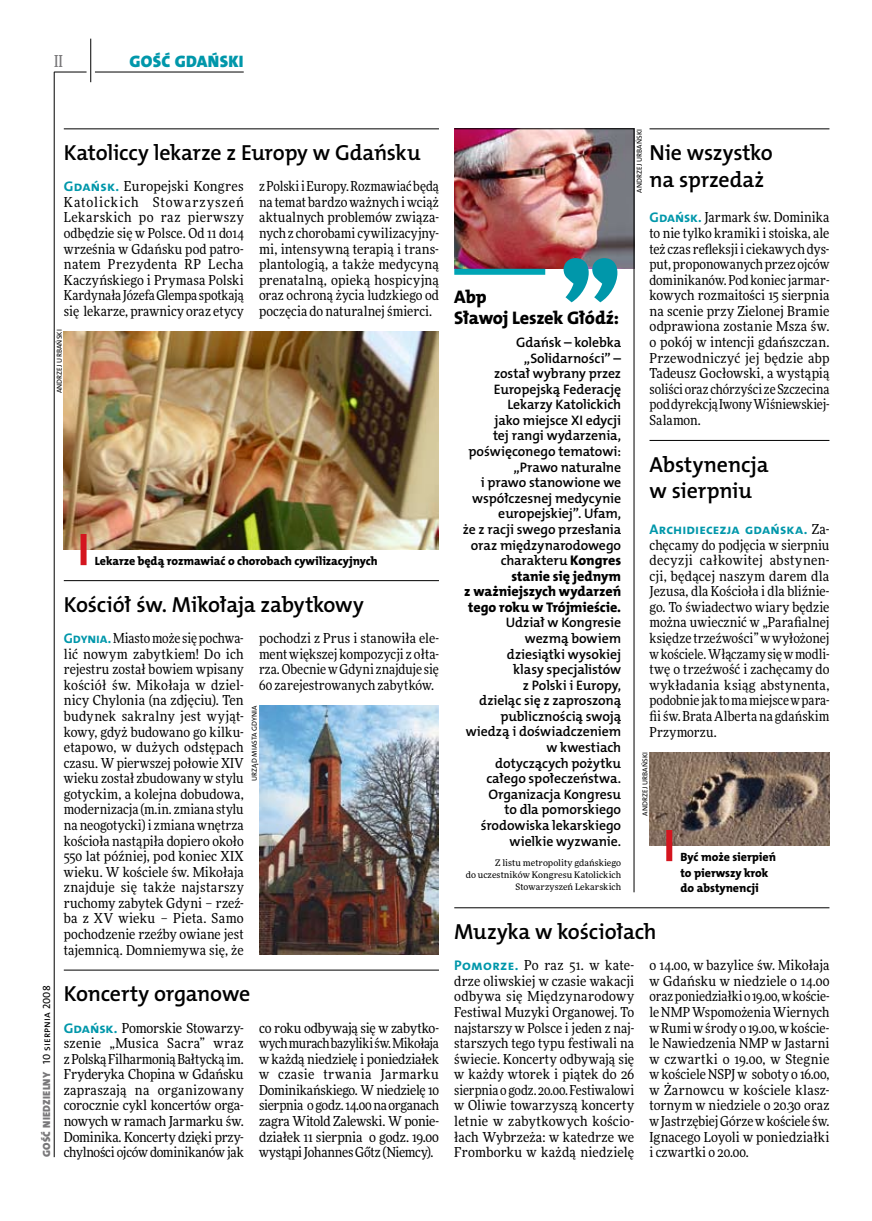
<style>
.page{position:relative;width:872px;height:1221px;background:#fff}
.page>*{position:absolute;margin:0;border:0;box-sizing:border-box;transform-origin:0 0}
.t1{font:21.9px/26.7px "The Mix HP6 Se Bld";letter-spacing:-.01em;color:#000}
.t2{font:18.3px/21.6px "The Mix HP8 Ex Bld";letter-spacing:-.01em;color:#000}
.t3{font:16.65px "The Mix HP9 Blk";letter-spacing:.02em;color:#0097aa}
.t4{font:500 16.5px "Freeday Narrow";color:#787779;scale:.9 1}
.t5{font:14.1px/15.6px "The Mix HP8 Ex Bld";letter-spacing:-.005em;color:#000;text-align:justify}
.t6{font:13.95px "The Mix HP7 Bld";letter-spacing:.005em;color:#0097aa}
.t7{font:13.8px/15.6px "Freeday Narrow News";color:#000;text-align:justify}
.t8{font:13.8px/15.6px "The Mix HP6 Se Bld";letter-spacing:-.01em;color:#000;text-align:right}
.t9{font:12px/15.6px "The Mix HP8 Ex Bld";letter-spacing:-.005em;color:#000}
.t10{font:10.5px "The Mix HP9 Blk";letter-spacing:.025em;color:#787779}
.t11{font:9px/12px "Freeday News";letter-spacing:.005em;color:#000;text-align:right}
.t12{font:7.2px "The Mix HP5 Plain";letter-spacing:.015em;color:#000}
.s1{font-family:"The Mix HP7 Bld";font-size:13.95px;color:#0097aa}
.s2{font-family:"The Mix HP5 Plain";color:#000}
.s3{font-family:"The Mix HP8 Ex Bld";font-size:14.1px}
.s4{font-family:"Freeday Narrow News";font-size:13.8px;color:#000}
</style>
<div class="page">
<hr style="left:54px;top:72px;width:1px;height:1085px;background:#000">
<hr style="left:90px;top:39px;width:1px;height:43px;background:#000">
<hr style="left:54px;top:72px;width:33px;height:1px;background:#000">
<hr style="left:95px;top:72px;width:149px;height:1px;background:#000">
<hr style="left:64px;top:969px;width:375px;height:1px;background:#000">
<hr style="left:649px;top:440px;width:180px;height:1px;background:#000">
<hr style="left:649px;top:129px;width:180px;height:1px;background:#000">
<hr style="left:454px;top:907px;width:375px;height:1px;background:#000">
<svg style="left:454px;top:128px;width:180px;height:764px"></svg>
<svg style="left:563px;top:258px;width:54px;height:44px"></svg>
<img style="left:649px;top:752px;width:180px;height:93px">
<div style="left:666px;top:830px;width:6px;height:31px;background:#d4151f"></div>
<hr style="left:64px;top:580px;width:375px;height:1px;background:#000">
<img style="left:259px;top:705px;width:180px;height:249px">
<hr style="left:64px;top:129px;width:375px;height:1px;background:#000">
<img style="left:64px;top:331px;width:375px;height:218px">
<div style="left:81px;top:534px;width:6px;height:31px;background:#d4151f"></div>
<p class="t4" style="left:54px;top:50px;width:11px">II</p>
<p class="t3" style="left:129px;top:50px;width:116px">GOŚĆ GDAŃSKI</p>
<h1 class="t1" style="left:64px;top:139px;width:358px">Katoliccy lekarze z Europy w Gdańsku</h1>
<p class="t7" style="left:64px;top:178px;width:181px"><span class="s1">Gdańsk.</span> Europejski Kongres Katolickich Stowarzyszeń Lekarskich po raz pierwszy odbędzie się w Polsce. Od 11 do14 września w Gdańsku pod patro&shy;natem Prezydenta RP Lecha Kaczyńskiego i Prymasa Polski Kardynała Józefa Glempa spotkają się lekarze, prawnicy oraz etycy</p>
<p class="t7" style="left:259px;top:178px;width:181px">zPolski iEuropy. Rozmawiać będą na temat bardzo ważnych i wciąż aktualnych problemów związa&shy;nych z chorobami cywilizacyjny&shy;mi, intensywną terapią i trans&shy;plantologią, a także medycyną prenatalną, opieką hospicyjną oraz ochroną życia ludzkiego od poczęcia do naturalnej śmierci.</p>
<p class="t12" style="left:55px;top:393px;width:65px;rotate:-90deg">Andrzej urbański</p>
<p class="t9" style="left:95px;top:553px;width:284px">Lekarze będą rozmawiać o chorobach cywilizacyjnych</p>
<h1 class="t1" style="left:64px;top:591px;width:302px">Kościół św. Mikołaja zabytkowy</h1>
<p class="t7" style="left:64px;top:630px;width:181px"><span class="s1">Gdynia.</span> Miasto może się pochwa&shy;lić nowym zabytkiem! Do ich rejestru został bowiem wpisany kościół św. Mikołaja w dziel&shy;nicy Chylonia (na zdjęciu). Ten budynek sakralny jest wyjąt&shy;kowy, gdyż budowano go kilku&shy;etapowo, w dużych odstępach czasu. W pierwszej połowie XIV wieku został zbudowany w stylu gotyckim, a kolejna dobudowa, modernizacja (m.in. zmiana stylu na neogotycki) i zmiana wnętrza kościoła nastąpiła dopiero około 550 lat później, pod koniec XIX wieku. W kościele św. Mikołaja znajduje się także najstarszy ruchomy zabytek Gdyni – rzeź&shy;ba z XV wieku – Pieta. Samo pochodzenie rzeźby owiane jest tajemnicą. Domniemywa się, że</p>
<p class="t7" style="left:259px;top:630px;width:181px">pochodzi z Prus i stanowiła ele&shy;ment większej kompozycji z ołta&shy;rza. Obecnie wGdyni znajduje się 60 zarejestrowanych zabytków.</p>
<p class="t12" style="left:250px;top:781px;width:77px;rotate:-90deg">U rząd Miasta gdynia</p>
<p class="t10" style="left:40px;top:1156px;width:173px;rotate:-90deg">GOŚĆ NIEDZIELNY <span class="s2">10 sierpnia 2008</span></p>
<h1 class="t1" style="left:64px;top:980px;width:188px">Koncerty organowe</h1>
<p class="t7" style="left:64px;top:1019px;width:181px"><span class="s1">Gdańsk.</span> Pomorskie Stowarzy&shy;szenie „Musica Sacra” wraz zPolską Filharmonią Bałtycką im.<br>Fryderyka Chopina w Gdańsku zapraszają na organizowany corocznie cykl koncertów orga&shy;nowych w ramach Jarmarku św.<br>Dominika. Koncerty dzięki przy&shy;chylności ojców dominikanów jak</p>
<p class="t7" style="left:259px;top:1019px;width:181px">co roku odbywają się w zabytko&shy;wych murach bazyliki św. Mikołaja w każdą niedzielę i poniedziałek w czasie trwania Jarmarku Dominikańskiego. W niedzielę 10 sierpnia ogodz. 14.00 na organach zagra Witold Zalewski. W ponie&shy;działek 11 sierpnia o godz. 19.00 wystąpi Johannes Gőtz (Niemcy).</p>
<p class="t12" style="left:634px;top:193px;width:65px;rotate:-90deg">Andrzej urbański</p>
<h1 class="t1" style="left:649px;top:139px;width:125px">Nie wszystko na sprzedaż</h1>
<p class="t7" style="left:649px;top:209px;width:181px"><span class="s1">Gdańsk.</span> Jarmark św. Dominika to nie tylko kramiki i stoiska, ale też czas refleksji i ciekawych dys&shy;put, proponowanych przez ojców dominikanów. Pod koniec jarmar&shy;kowych rozmaitości 15 sierpnia na scenie przy Zielonej Bramie odprawiona zostanie Msza św. o pokój w intencji gdańszczan.<br>Przewodniczyć jej będzie abp Tadeusz Gocłowski, a wystąpią soliści oraz chórzyści ze Szczecina pod dyrekcją Iwony Wiśniewskiej-Salamon.</p>
<h2 class="t2" style="left:454px;top:286px;width:166px">Abp<br>Sławoj Leszek Głódź:</h2>
<p class="t8" style="left:463px;top:334px;width:160px">Gdańsk – kolebka „Solidarności” –<br>został wybrany przez<br>Europejską Federację<br>Lekarzy Katolickich<br>jako miejsce XI edycji<br>tej rangi wydarzenia, poświęconego tematowi: „Prawo naturalne<br>i prawo stanowione we współczesnej medycynie europejskiej”. Ufam,<br>że z racji swego przesłania oraz międzynarodowego charakteru <span class="s3">Kongres</span></p>
<p class="t5" style="left:464px;top:568px;width:158px;text-indent:47px">stanie się jednym z ważniejszych wydarzeń tego roku w Trójmieście.</p>
<p class="t8" style="left:465px;top:615px;width:157px">Udział w Kongresie wezmą bowiem dziesiątki wysokiej<br>klasy specjalistów<br>z Polski i Europy,<br>dzieląc się z zaproszoną publicznością swoją wiedzą i doświadczeniem w kwestiach<br>dotyczących pożytku całego społeczeństwa.<br>Organizacja Kongresu<br>to dla pomorskiego środowiska lekarskiego wielkie wyzwanie.</p>
<p class="t11" style="left:466px;top:856px;width:157px">Z listu metropolity gdańskiego<br>do uczestników Kongresu Katolickich<br>Stowarzyszeń Lekarskich</p>
<p class="t9" style="left:680px;top:849px;width:97px">Być może sierpień to pierwszy krok do abstynencji</p>
<h1 class="t1" style="left:649px;top:451px;width:121px">Abstynencja w sierpniu</h1>
<p class="t6" style="left:649px;top:520px;width:181px">Archidiecezja gdańska. <span class="s4">Za-</span></p>
<p class="t7" style="left:649px;top:536px;width:181px">chęcamy do podjęcia w sierpniu decyzji całkowitej abstynen&shy;cji, będącej naszym darem dla Jezusa, dla Kościoła i dla bliźnie&shy;go. To świadectwo wiary będzie można uwiecznić w „Parafialnej księdze trzeźwości” w wyłożonej wkościele. Włączamy się wmodli&shy;twę o trzeźwość i zachęcamy do wykładania ksiąg abstynenta, podobnie jak to ma miejsce wpara&shy;fii św. Brata Alberta na gdańskim Przymorzu.</p>
<p class="t12" style="left:640px;top:815px;width:65px;rotate:-90deg">Andrzej urbański</p>
<h1 class="t1" style="left:454px;top:918px;width:204px">Muzyka w kościołach</h1>
<p class="t7" style="left:454px;top:957px;width:181px"><span class="s1">Pomorze.</span> Po raz 51. w kate&shy;drze oliwskiej w czasie wakacji odbywa się Międzynarodowy Festiwal Muzyki Organowej. To najstarszy w Polsce i jeden z naj&shy;starszych tego typu festiwali na świecie. Koncerty odbywają się w każdy wtorek i piątek do 26 sierpnia ogodz. 20.00. Festiwalowi w Oliwie towarzyszą koncerty letnie w zabytkowych kościo&shy;łach Wybrzeża: w katedrze we Fromborku w każdą niedzielę</p>
<p class="t7" style="left:649px;top:957px;width:181px">o 14.00, w bazylice św. Mikołaja w Gdańsku w niedziele o 14.00 oraz poniedziałki o19.00, wkoście&shy;le NMP Wspomożenia Wiernych w Rumi w środy o 19.00, w koście&shy;le Nawiedzenia NMP w Jastarni w czwartki o 19.00, w Stegnie w kościele NSPJ w soboty o 16.00, w Żarnowcu w kościele klasz&shy;tornym w niedziele o 20.30 oraz wJastrzębiej Górze wkościele św.<br>Ignacego Loyoli w poniedziałki i czwartki o 20.00.</p>
</div>
